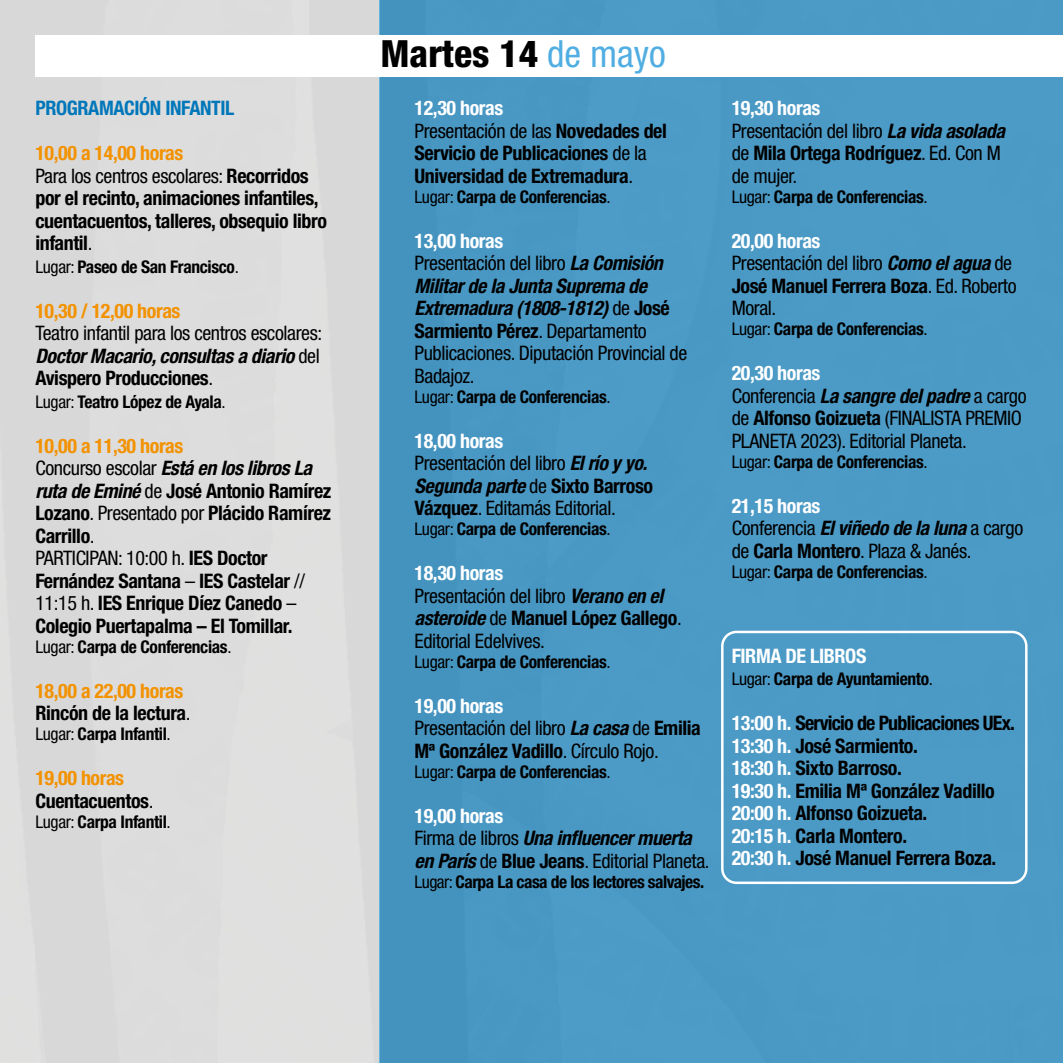
<style>
.page{position:relative;width:1063px;height:1063px;background:#fff}
.page>*{position:absolute;margin:0;border:0;box-sizing:border-box;transform-origin:0 0}
.t1{font:800 condensed 37.5px "Helvetica Neue LT Std";color:#000}
.t2{font:condensed 20px/22.5px "Helvetica Neue LT Std";letter-spacing:-.02em;color:#000}
.t3{font:700 condensed 20px/22.5px "Helvetica Neue LT Std";letter-spacing:-.02em;color:#000}
.t4{font:700 condensed 20px "Helvetica Neue LT Std";letter-spacing:-.02em;color:#0077ba}
.t5{font:700 condensed 20px "Helvetica Neue LT Std";letter-spacing:-.02em;color:#f39200}
.t6{font:700 condensed 20px "Helvetica Neue LT Std";letter-spacing:-.02em;color:#fff}
.t7{font:700 condensed 17.5px "Helvetica Neue LT Std";letter-spacing:-.02em;color:#000}
.s1{color:#f39200}
.s2{font-weight:400}
.s3{font-weight:700;font-style:italic}
.s4{font-weight:700}
.s5{font-style:italic}
.s6{font-weight:400;color:#51aee2}
.s7{color:#fff}
.s8{font-weight:700;color:#fff}
</style>
<div class="page">
<div style="left:0;top:0;width:379px;height:1063px;background:#dcdcdc"></div>
<div style="left:379px;top:0;width:684px;height:1063px;background:#4b9ac6"></div>
<div style="left:35px;top:35px;width:1028px;height:42px;background:#fff"></div>
<div style="left:721px;top:631px;width:307px;height:253px;border:2px solid #fff;border-radius:14px"></div>
<p class="t4" style="left:35px;top:96px;width:200px">PROGRAMACIÓN INFANTIL</p>
<p class="t3" style="left:35px;top:142px;width:293px"><span class="s1">10,00 a 14,00 horas<br></span><span class="s2">Para los centros escolares:</span> Recorridos por el recinto, animaciones infantiles, cuentacuentos, talleres, obsequio libro infantil<span class="s2">.</span></p>
<p class="t7" style="left:35px;top:256px;width:205px"><span class="s2">Lugar:</span> Paseo de San Francisco<span class="s2">.</span></p>
<p class="t5" style="left:35px;top:299px;width:147px">10,30 / 12,00 horas</p>
<p class="t2" style="left:35px;top:322px;width:288px">Teatro infantil para los centros escolares:<br><span class="s3">Doctor Macario, consultas a diario</span> del<br><span class="s4">Avispero Producciones</span>.</p>
<p class="t7" style="left:35px;top:391px;width:192px"><span class="s2">Lugar:</span> Teatro López de Ayala<span class="s2">.</span></p>
<p class="t3" style="left:35px;top:434px;width:298px"><span class="s1">10,00 a 11,30 horas<br></span><span class="s2">Concurso escolar</span> <span class="s5">Está en los libros La ruta de Eminé</span> <span class="s2">de</span> José Antonio Ramírez<br>Lozano<span class="s2">. Presentado por</span> Plácido Ramírez<br>Carrillo<span class="s2">.<br>PARTICIPAN: 10:00 h.</span> IES Doctor<br>Fernández Santana <span class="s2">–</span> IES Castelar <span class="s2">//<br>11:15 h.</span> IES Enrique Díez Canedo <span class="s2">–<br></span>Colegio Puertapalma – El Tomillar.</p>
<p class="t7" style="left:35px;top:636px;width:198px"><span class="s2">Lugar:</span> Carpa de Conferencias<span class="s2">.</span></p>
<p class="t3" style="left:35px;top:679px;width:157px"><span class="s1">18,00 a 22,00 horas<br></span>Rincón de la lectura<span class="s2">.</span></p>
<p class="t7" style="left:35px;top:723px;width:137px"><span class="s2">Lugar:</span> Carpa Infantil<span class="s2">.</span></p>
<p class="t3" style="left:35px;top:767px;width:120px"><span class="s1">19,00 horas<br></span>Cuentacuentos<span class="s2">.</span></p>
<p class="t7" style="left:35px;top:811px;width:137px"><span class="s2">Lugar:</span> Carpa Infantil<span class="s2">.</span></p>
<h1 class="t1" style="left:380px;top:31px;width:287px">Martes 14 <span class="s6">de mayo</span></h1>
<p class="t3" style="left:415px;top:97px;width:254px"><span class="s7">12,30 horas<br></span><span class="s2">Presentación de las</span> Novedades del<br>Servicio de Publicaciones <span class="s2">de la<br></span>Universidad de Extremadura<span class="s2">.</span></p>
<p class="t7" style="left:415px;top:186px;width:198px"><span class="s2">Lugar:</span> Carpa de Conferencias<span class="s2">.</span></p>
<p class="t2" style="left:415px;top:229px;width:274px"><span class="s8">13,00 horas<br></span>Presentación del libro <span class="s3">La Comisión<br>Militar de la Junta Suprema de<br>Extremadura (1808-1812)</span> de <span class="s4">José<br>Sarmiento Pérez</span>. Departamento<br>Publicaciones. Diputación Provincial de<br>Badajoz.</p>
<p class="t7" style="left:415px;top:386px;width:198px"><span class="s2">Lugar:</span> Carpa de Conferencias<span class="s2">.</span></p>
<p class="t2" style="left:415px;top:429px;width:240px"><span class="s8">18,00 horas<br></span>Presentación del libro <span class="s3">El río y yo.<br>Segunda parte</span> de <span class="s4">Sixto Barroso<br>Vázquez</span>. Editamás Editorial.</p>
<p class="t7" style="left:415px;top:518px;width:198px"><span class="s2">Lugar:</span> Carpa de Conferencias<span class="s2">.</span></p>
<p class="t2" style="left:415px;top:562px;width:269px"><span class="s8">18,30 horas<br></span>Presentación del libro <span class="s3">Verano en el asteroide</span> de <span class="s4">Manuel López Gallego</span>.<br>Editorial Edelvives.</p>
<p class="t7" style="left:415px;top:651px;width:198px"><span class="s2">Lugar:</span> Carpa de Conferencias<span class="s2">.</span></p>
<p class="t2" style="left:415px;top:694px;width:288px"><span class="s8">19,00 horas<br></span>Presentación del libro <span class="s3">La casa</span> de <span class="s4">Emilia<br>Mª González Vadillo</span>. Círculo Rojo.</p>
<p class="t7" style="left:415px;top:761px;width:198px"><span class="s2">Lugar:</span> Carpa de Conferencias<span class="s2">.</span></p>
<p class="t2" style="left:415px;top:804px;width:297px"><span class="s8">19,00 horas<br></span>Firma de libros <span class="s3">Una influencer muerta en París</span> de <span class="s4">Blue Jeans</span>. Editorial Planeta.</p>
<p class="t7" style="left:415px;top:871px;width:291px"><span class="s2">Lugar:</span> Carpa La casa de los lectores salvajes.</p>
<p class="t2" style="left:732px;top:97px;width:275px"><span class="s8">19,30 horas<br></span>Presentación del libro <span class="s3">La vida asolada </span>de <span class="s4">Mila Ortega Rodríguez</span>. Ed. Con M de mujer.</p>
<p class="t7" style="left:732px;top:186px;width:198px"><span class="s2">Lugar:</span> Carpa de Conferencias<span class="s2">.</span></p>
<p class="t2" style="left:732px;top:229px;width:286px"><span class="s8">20,00 horas<br></span>Presentación del libro <span class="s3">Como el agua</span> de<br><span class="s4">José Manuel Ferrera Boza</span>. Ed. Roberto<br>Moral.</p>
<p class="t7" style="left:732px;top:318px;width:198px"><span class="s2">Lugar:</span> Carpa de Conferencias<span class="s2">.</span></p>
<p class="t2" style="left:732px;top:362px;width:296px"><span class="s8">20,30 horas<br></span>Conferencia <span class="s3">La sangre del padre</span> a cargo de <span class="s4">Alfonso Goizueta</span> (FINALISTA PREMIO<br>PLANETA 2023). Editorial Planeta.</p>
<p class="t7" style="left:732px;top:451px;width:198px"><span class="s2">Lugar:</span> Carpa de Conferencias<span class="s2">.</span></p>
<p class="t2" style="left:732px;top:494px;width:293px"><span class="s8">21,15 horas<br></span>Conferencia <span class="s3">El viñedo de la luna</span> a cargo de <span class="s4">Carla Montero</span>. Plaza &amp; Janés.</p>
<p class="t7" style="left:732px;top:561px;width:198px"><span class="s2">Lugar:</span> Carpa de Conferencias<span class="s2">.</span></p>
<p class="t6" style="left:732px;top:644px;width:136px">FIRMA DE LIBROS</p>
<p class="t7" style="left:732px;top:668px;width:203px"><span class="s2">Lugar:</span> Carpa de Ayuntamiento<span class="s2">.</span></p>
<p class="t3" style="left:732px;top:712px;width:285px"><span class="s7">13:00 h.</span> Servicio de Publicaciones UEx.<br><span class="s7">13:30 h.</span> José Sarmiento.<br><span class="s7">18:30 h.</span> Sixto Barroso.<br><span class="s7">19:30 h.</span> Emilia Mª González Vadillo<br><span class="s7">20:00 h.</span> Alfonso Goizueta.<br><span class="s7">20:15 h.</span> Carla Montero.<br><span class="s7">20:30 h.</span> José Manuel Ferrera Boza.</p>
</div>
